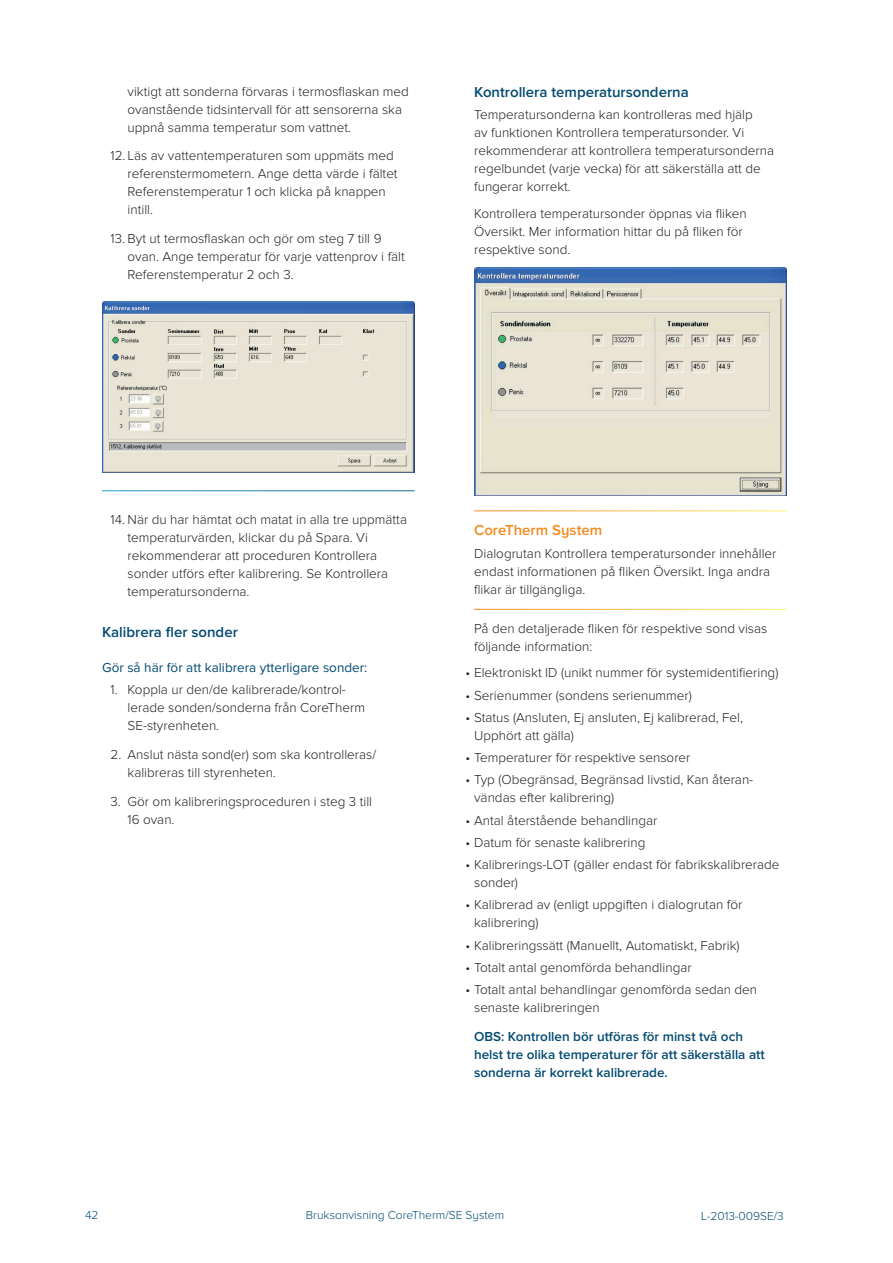
<style>
.page{position:relative;width:893px;height:1263px;background:#fff}
.page>*{position:absolute;margin:0;border:0;box-sizing:border-box;transform-origin:0 0}
.t1{font:600 15px "Proxima Nova";color:#034a72}
.t2{font:600 15px "Proxima Nova A";color:#f08b21}
.t3{font:300 13.5px/18px "Proxima Nova";color:#231f20}
.t4{font:600 13.5px/18px "Proxima Nova";color:#034a72}
.t5{font:13.5px "Proxima Nova";color:#034a72}
.t6{font:300 12px "Proxima Nova A";color:#034a72}
</style>
<div class="page">
<img style="left:474px;top:267px;width:313px;height:229px">
<img style="left:102px;top:301px;width:313px;height:171px">
<p class="t3" style="left:128px;top:82px;width:283px">viktigt att sonderna förvaras i termosflaskan med ovanstående tidsintervall för att sensorerna ska uppnå samma temperatur som vattnet.</p>
<p class="t3" style="left:128px;top:147px;width:272px;text-indent:-17px">12. Läs av vattentemperaturen som uppmäts med referenstermometern. Ange detta värde i fältet Referenstemperatur 1 och klicka på knappen intill.</p>
<p class="t3" style="left:128px;top:230px;width:279px;text-indent:-17px">13. Byt ut termosflaskan och gör om steg 7 till 9 ovan. Ange temperatur för varje vattenprov i fält<br>Referenstemperatur 2 och 3.</p>
<p class="t1" style="left:474px;top:83px;width:216px">Kontrollera temperatursonderna</p>
<p class="t3" style="left:474px;top:106px;width:301px">Temperatursonderna kan kontrolleras med hjälp<br>av funktionen Kontrollera temperatursonder. Vi rekommenderar att kontrollera temperatursonderna regelbundet (varje vecka) för att säkerställa att de fungerar korrekt.</p>
<p class="t3" style="left:474px;top:204px;width:274px">Kontrollera temperatursonder öppnas via fliken<br>Översikt. Mer information hittar du på fliken för respektive sond.</p>
<p class="t3" style="left:128px;top:510px;width:281px;text-indent:-17px">14. När du har hämtat och matat in alla tre uppmätta temperaturvärden, klickar du på Spara. Vi rekommenderar att proceduren Kontrollera sonder utförs efter kalibrering. Se Kontrollera temperatursonderna.</p>
<p class="t1" style="left:102px;top:623px;width:137px">Kalibrera fler sonder</p>
<p class="t5" style="left:102px;top:660px;width:267px">Gör så här för att kalibrera ytterligare sonder:</p>
<p class="t3" style="left:128px;top:681px;width:239px;text-indent:-17px">1. Koppla ur den/de kalibrerade/kontrol&shy;lerade sonden/sonderna från CoreTherm<br>SE-styrenheten.</p>
<p class="t3" style="left:128px;top:746px;width:250px;text-indent:-17px">2. Anslut nästa sond(er) som ska kontrolleras/ kalibreras till styrenheten.</p>
<p class="t3" style="left:128px;top:792px;width:246px;text-indent:-17px">3. Gör om kalibreringsproceduren i steg 3 till<br>16 ovan.</p>
<p class="t2" style="left:474px;top:522px;width:130px">CoreTherm System</p>
<p class="t3" style="left:474px;top:544px;width:304px">Dialogrutan Kontrollera temperatursonder innehåller endast informationen på fliken Översikt. Inga andra flikar är tillgängliga.</p>
<p class="t3" style="left:474px;top:620px;width:295px">På den detaljerade fliken för respektive sond visas följande information:</p>
<p class="t3" style="left:466px;top:664px;width:314px">• Elektroniskt ID (unikt nummer för systemidentifiering)</p>
<p class="t3" style="left:466px;top:686px;width:228px">• Serienummer (sondens serienummer)</p>
<p class="t3" style="left:474px;top:709px;width:270px;text-indent:-9px">• Status (Ansluten, Ej ansluten, Ej kalibrerad, Fel,<br>Upphört att gälla)</p>
<p class="t3" style="left:466px;top:749px;width:226px">• Temperaturer för respektive sensorer</p>
<p class="t3" style="left:474px;top:771px;width:281px;text-indent:-9px">• Typ (Obegränsad, Begränsad livstid, Kan återan&shy;vändas efter kalibrering)</p>
<p class="t3" style="left:466px;top:811px;width:193px">• Antal återstående behandlingar</p>
<p class="t3" style="left:466px;top:834px;width:181px">• Datum för senaste kalibrering</p>
<p class="t3" style="left:474px;top:856px;width:307px;text-indent:-9px">• Kalibrerings-LOT (gäller endast för fabrikskalibrerade sonder)</p>
<p class="t3" style="left:474px;top:896px;width:270px;text-indent:-9px">• Kalibrerad av (enligt uppgiften i dialogrutan för kalibrering)</p>
<p class="t3" style="left:466px;top:936px;width:275px">• Kalibreringssätt (Manuellt, Automatiskt, Fabrik)</p>
<p class="t3" style="left:466px;top:959px;width:228px">• Totalt antal genomförda behandlingar</p>
<p class="t3" style="left:474px;top:981px;width:285px;text-indent:-9px">• Totalt antal behandlingar genomförda sedan den senaste kalibreringen</p>
<p class="t4" style="left:474px;top:1028px;width:292px">OBS: Kontrollen bör utföras för minst två och helst tre olika temperaturer för att säkerställa att sonderna är korrekt kalibrerade.</p>
<p class="t6" style="left:85px;top:1209px;width:15px">42</p>
<p class="t6" style="left:306px;top:1209px;width:200px">Bruksanvisning CoreTherm/SE System</p>
<p class="t6" style="left:701px;top:1210px;width:84px">L-2013-009SE/3</p>
</div>
